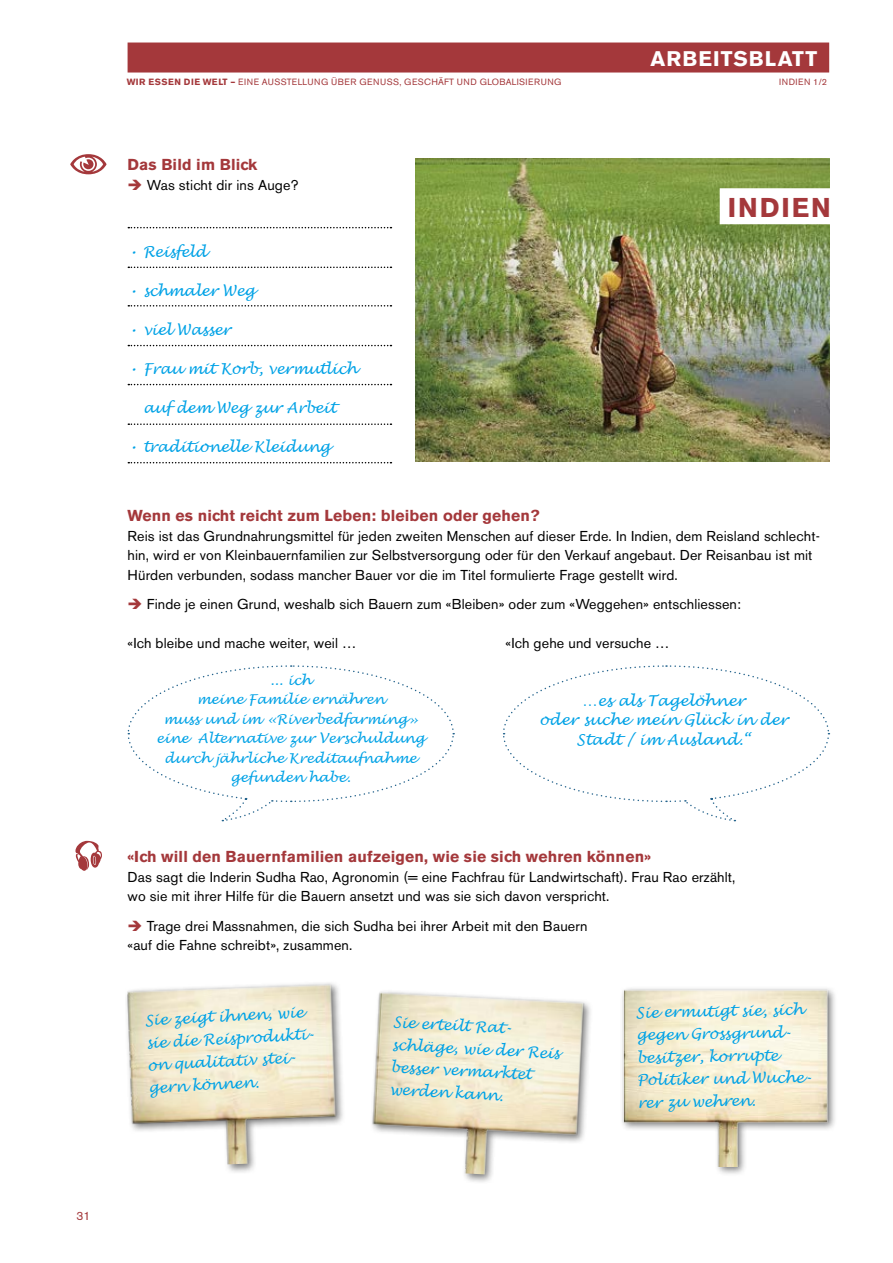
<style>
.page{position:relative;width:893px;height:1263px;background:#fff}
.page>*{position:absolute;margin:0;border:0;box-sizing:border-box;transform-origin:0 0}
.t1{font:700 27px "Akzidenz Grotesk BE";letter-spacing:.07em;color:#a4383b}
.t2{font:700 21px "Akzidenz Grotesk BE";letter-spacing:.05em;color:#fff}
.t3{font:700 15.75px "Akzidenz Grotesk BE";letter-spacing:.01em;color:#a4383b}
.t4{font:italic 15px/22.5px "Lucida Handwriting";letter-spacing:-.01em;color:#00a2e6}
.t5{font:14.25px/19.5px "Akzidenz Grotesk BE";letter-spacing:.01em;color:#000}
.t6{font:italic 13.5px/19.5px "Lucida Handwriting";color:#00a2e6;text-align:center}
.t7{font:12px "Akzidenz Grotesk BE";color:#a4383b}
.t8{font:9px "Akzidenz Grotesk BE";letter-spacing:.04em;color:#a4383b}
.s1{font-weight:700}
.s2{color:#a4383b}
</style>
<div class="page">
<img style="left:415px;top:158px;width:414px;height:304px">
<div style="left:128px;top:43px;width:701px;height:30px;background:#a4383b"></div>
<svg style="left:128px;top:227px;width:263px;height:1px"></svg>
<svg style="left:128px;top:384px;width:263px;height:1px"></svg>
<svg style="left:128px;top:267px;width:263px;height:1px"></svg>
<svg style="left:128px;top:423px;width:263px;height:2px"></svg>
<svg style="left:128px;top:305px;width:263px;height:2px"></svg>
<svg style="left:128px;top:462px;width:263px;height:1px"></svg>
<svg style="left:128px;top:345px;width:263px;height:1px"></svg>
<div style="left:720px;top:188px;width:111px;height:36px;background:#fff"></div>
<svg style="left:70px;top:154px;width:37px;height:20px"></svg>
<svg style="left:75px;top:841px;width:27px;height:30px"></svg>
<svg style="left:127px;top:665px;width:328px;height:157px"></svg>
<svg style="left:503px;top:665px;width:327px;height:157px"></svg>
<div style="left:125px;top:981px;width:220px;height:193px;background:#000;opacity:.51"></div>
<img style="left:125px;top:981px;width:220px;height:187px">
<img style="left:372px;top:991px;width:219px;height:189px">
<div style="left:620px;top:986px;width:217px;height:190px;background:#000;opacity:.51"></div>
<img style="left:620px;top:986px;width:217px;height:180px">
<h2 class="t2" style="left:651px;top:46px;width:168px">ARBEITSBLATT</h2>
<p class="t8" style="left:127px;top:77px;width:436px"><span class="s1">WIR ESSEN DIE WELT –</span> EINE AUSSTELLUNG ÜBER GENUSS, GESCHÄFT UND GLOBALISIERUNG</p>
<p class="t8" style="left:779px;top:77px;width:49px">INDIEN 1/2</p>
<p class="t3" style="left:128px;top:155px;width:131px">Das Bild im Blick</p>
<p class="t5" style="left:128px;top:175px;width:173px"><span class="s2">➔</span> Was sticht dir ins Auge?</p>
<p class="t4" style="left:128px;top:241px;width:80px">• Reisfeld</p>
<p class="t4" style="left:128px;top:280px;width:128px">• schmaler Weg</p>
<p class="t4" style="left:128px;top:319px;width:104px">• viel Wasser</p>
<p class="t4" style="left:128px;top:358px;width:230px">• Frau mit Korb, vermutlich</p>
<p class="t4" style="left:143px;top:397px;width:195px">auf dem Weg zur Arbeit</p>
<p class="t4" style="left:128px;top:436px;width:203px">• traditionelle Kleidung</p>
<h1 class="t1" style="left:728px;top:192px;width:105px">INDIEN</h1>
<p class="t3" style="left:128px;top:506px;width:414px">Wenn es nicht reicht zum Leben: bleiben oder gehen?</p>
<p class="t5" style="left:128px;top:526px;width:694px">Reis ist das Grundnahrungsmittel für jeden zweiten Menschen auf dieser Erde. In Indien, dem Reisland schlecht&shy;hin, wird er von Kleinbauernfamilien zur Selbstversorgung oder für den Verkauf angebaut. Der Reisanbau ist mit<br>Hürden verbunden, sodass mancher Bauer vor die im Titel formulierte Frage gestellt wird.</p>
<p class="t5" style="left:128px;top:594px;width:615px"><span class="s2">➔</span> Finde je einen Grund, weshalb sich Bauern zum «Bleiben» oder zum «Weggehen» entschliessen:</p>
<p class="t5" style="left:128px;top:633px;width:230px">«Ich bleibe und mache weiter, weil …</p>
<p class="t5" style="left:506px;top:633px;width:165px">«Ich gehe und versuche …</p>
<p class="t6" style="left:156px;top:671px;width:270px">... ich<br>meine Familie ernähren<br>muss und im «Riverbedfarming» eine Alternative zur Verschuldung durch jährliche Kreditaufnahme gefunden habe.</p>
<p class="t4" style="left:539px;top:691px;width:250px;line-height:19.5px;text-align:center">…es als Tagelöhner<br>oder suche mein Glück in der<br>Stadt / im Ausland.“</p>
<p class="t3" style="left:128px;top:848px;width:525px">«Ich will den Bauernfamilien aufzeigen, wie sie sich wehren können»</p>
<p class="t5" style="left:128px;top:867px;width:609px">Das sagt die Inderin Sudha Rao, Agronomin (= eine Fachfrau für Landwirtschaft). Frau Rao erzählt, wo sie mit ihrer Hilfe für die Bauern ansetzt und was sie sich davon verspricht.</p>
<p class="t5" style="left:128px;top:916px;width:461px"><span class="s2">➔</span> Trage drei Massnahmen, die sich Sudha bei ihrer Arbeit mit den Bauern «auf die Fahne schreibt», zusammen.</p>
<p class="t4" style="left:144px;top:1010px;width:170px;rotate:-3deg">Sie zeigt ihnen, wie sie die Reisprodukti&shy;on qualitativ stei&shy;gern können.</p>
<p class="t4" style="left:393px;top:1011px;width:170px;rotate:3deg">Sie erteilt Rat&shy;schläge, wie der Reis besser vermarktet werden kann.</p>
<p class="t4" style="left:636px;top:1002px;width:176px;rotate:-1deg">Sie ermutigt sie, sich gegen Grossgrund&shy;besitzer, korrupte<br>Politiker und Wuche&shy;rer zu wehren.</p>
<p class="t7" style="left:77px;top:1209px;width:15px">31</p>
</div>
